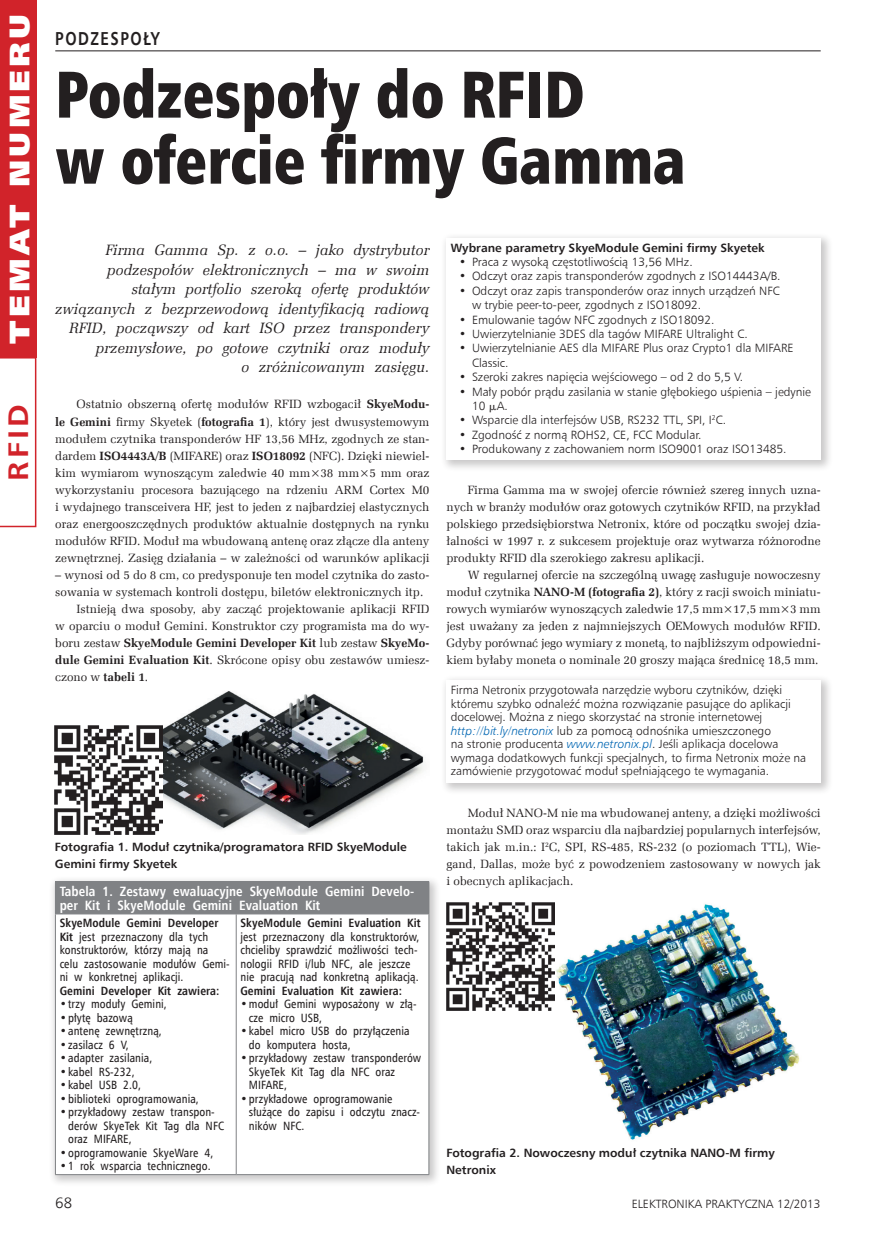
<style>
.page{position:relative;width:893px;height:1234px;background:#fff}
.page>*{position:absolute;margin:0;border:0;box-sizing:border-box;transform-origin:0 0}
._9_Tytul{font:66px/66px "Humnst 777 X Blk Cn EU";color:#231f20;scale:.9 1}
.t1{font:28.5px "Humnst 777 X Blk EU";letter-spacing:.1em;color:#fff;scale:1.1 1}
.t2{font:700 28.5px "Humnst 777 EU";color:#d1232a;scale:1.1 1}
.t3{font:700 18.75px "Humnst 777 EU";letter-spacing:.1em;color:#231f20;scale:.8 1}
._2_Lead{font:italic 15px/19.5px "Zapf Ellipt EU";letter-spacing:.005em;color:#231f20;text-align:right}
.t4{font:15px "Humnst 777 Lt EU";color:#231f20}
._8_Tabela_Tytul{font:700 13.5px/13.5px "Humnst 777 Cn EU";letter-spacing:.005em;color:#fff}
._1_Body{font:12px/17px "Zapf Ellipt EU";color:#231f20;text-align:justify}
._1_Body-2{font:12px/13.5px "Humnst 777 Lt EU";color:#231f20}
._7_Tabela{font:12px/13.5px "Humnst 777 Cn EU";letter-spacing:.005em;color:#231f20}
._4_Podpis{font:700 12px/17px "Humnst 777 EU";color:#231f20}
._7_Tabela-2{font:700 12px "Humnst 777 Cn EU";letter-spacing:.005em;color:#231f20}
._1_Body-3{font:700 12px "Humnst 777 EU";color:#231f20}
.s1{font-family:"Math With Greek"}
.s2{font-weight:700}
.s3{font-family:"Zapf Ellipt EU"}
.s4{font-style:italic;color:#0166b3}
</style>
<div class="page">
<hr style="left:55px;top:51px;width:766px;height:1px;background:#231f20">
<div style="left:0;top:0;width:36px;height:357px;background:#d1232a"></div>
<svg style="left:0;top:357px;width:36px;height:170px"></svg>
<img style="left:534px;top:902px;width:266px;height:238px">
<div style="left:48px;top:875px;width:394px;height:311px;background:#231f20;opacity:.25"></div>
<div style="left:55px;top:881px;width:374px;height:32px;background:#808285"></div>
<svg style="left:56px;top:914px;width:372px;height:259px"></svg>
<hr style="left:55px;top:913px;width:181px;height:1px;background:#808285">
<hr style="left:55px;top:914px;width:1px;height:259px;background:#808285">
<hr style="left:236px;top:913px;width:193px;height:1px;background:#808285">
<hr style="left:236px;top:914px;width:1px;height:259px;background:#808285">
<hr style="left:428px;top:914px;width:1px;height:259px;background:#808285">
<hr style="left:55px;top:1173px;width:181px;height:1px;background:#808285">
<hr style="left:236px;top:1173px;width:193px;height:1px;background:#808285">
<img style="left:163px;top:691px;width:262px;height:142px">
<img style="left:55px;top:725px;width:108px;height:108px">
<div style="left:440px;top:232px;width:393px;height:240px;background:#231f20;opacity:.25"></div>
<div style="left:446px;top:238px;width:375px;height:221px;background:#fff"></div>
<div style="left:440px;top:674px;width:393px;height:121px;background:#231f20;opacity:.25"></div>
<div style="left:446px;top:680px;width:375px;height:102px;background:#fff"></div>
<img style="left:446px;top:902px;width:108px;height:107px">
<h2 class="t1" style="left:1px;top:343px;width:301px;rotate:-90deg">TEMAT NUMERU</h2>
<h3 class="t3" style="left:55px;top:27px;width:132px">PODZESPOŁY</h3>
<p class="_9_Tytul" style="left:55px;top:62px;width:702px">Podzespoły do RFID<br>w ofercie firmy Gamma</p>
<p class="_1_Body-3" style="left:451px;top:240px;width:316px">Wybrane parametry SkyeModule Gemini firmy Skyetek</p>
<p class="_1_Body-2" style="left:459px;top:255px;width:235px">• Praca z wysoką częstotliwością 13,56 MHz.</p>
<p class="_1_Body-2" style="left:459px;top:269px;width:323px">• Odczyt oraz zapis transponderów zgodnych z ISO14443A/B.</p>
<p class="_1_Body-2" style="left:472px;top:283px;width:309px;line-height:14.4px;text-indent:-13px">• Odczyt oraz zapis transponderów oraz innych urządzeń NFC w trybie peer-to-peer, zgodnych z ISO18092.</p>
<p class="_1_Body-2" style="left:459px;top:312px;width:257px">• Emulowanie tagów NFC zgodnych z ISO18092.</p>
<p class="_1_Body-2" style="left:459px;top:327px;width:290px">• Uwierzytelnianie 3DES dla tagów MIFARE Ultralight C.</p>
<p class="_1_Body-2" style="left:472px;top:341px;width:323px;line-height:14.4px;text-indent:-13px">• Uwierzytelnianie AES dla MIFARE Plus oraz Crypto1 dla MIFARE<br>Classic.</p>
<p class="_1_Body-2" style="left:459px;top:370px;width:286px">• Szeroki zakres napięcia wejściowego – od 2 do 5,5 V.</p>
<p class="_1_Body-2" style="left:472px;top:384px;width:340px;line-height:14.4px;text-indent:-13px">• Mały pobór prądu zasilania w stanie głębokiego uśpienia – jedynie<br>10 <span class="s1">m</span>A.</p>
<p class="_1_Body-2" style="left:459px;top:413px;width:268px">• Wsparcie dla interfejsów USB, RS232 TTL, SPI, I<sup>2</sup>C.</p>
<p class="_1_Body-2" style="left:459px;top:427px;width:244px">• Zgodność z normą ROHS2, CE, FCC Modular.</p>
<p class="_1_Body-2" style="left:459px;top:442px;width:329px">• Produkowany z zachowaniem norm ISO9001 oraz ISO13485.</p>
<p class="_2_Lead" style="left:55px;top:241px;width:376px">Firma Gamma Sp. z o.o. – jako dystrybutor podzespołów elektronicznych – ma w swoim<br>stałym portfolio szeroką ofertę produktów związanych z bezprzewodową identyfikacją radiową RFID, począwszy od kart ISO przez transpondery przemysłowe, po gotowe czytniki oraz moduły<br>o zróżnicowanym zasięgu.</p>
<h2 class="t2" style="left:0;top:480px;width:71px;rotate:-90deg">RFID</h2>
<p class="_1_Body" style="left:55px;top:396px;width:376px;text-indent:21px">Ostatnio obszerną ofertę modułów RFID wzbogacił <span class="s2">SkyeModu&shy;le Gemini</span> firmy Skyetek (<span class="s2">fotografia 1</span>), który jest dwusystemowym modułem czytnika transponderów HF 13,56 MHz, zgodnych ze stan&shy;dardem <span class="s2">ISO4443A/B</span> (MIFARE) oraz <span class="s2">ISO18092</span> (NFC). Dzięki niewiel&shy;kim wymiarom wynoszącym zaledwie 40 mm×38 mm×5 mm oraz wykorzystaniu procesora bazującego na rdzeniu ARM Cortex M0 i wydajnego transceivera HF, jest to jeden z najbardziej elastycznych oraz energooszczędnych produktów aktualnie dostępnych na rynku modułów RFID. Moduł ma wbudowaną antenę oraz złącze dla anteny zewnętrznej. Zasięg działania – w zależności od warunków aplikacji</p>
<p class="_1_Body" style="left:55px;top:566px;width:376px">– wynosi od 5 do 8 cm, co predysponuje ten model czytnika do zasto&shy;sowania w systemach kontroli dostępu, biletów elektronicznych itp.</p>
<p class="_1_Body" style="left:55px;top:600px;width:376px;text-indent:21px">Istnieją dwa sposoby, aby zacząć projektowanie aplikacji RFID w oparciu o moduł Gemini. Konstruktor czy programista ma do wy&shy;boru zestaw <span class="s2">SkyeModule Gemini Developer Kit</span> lub zestaw <span class="s2">SkyeMo&shy;dule Gemini Evaluation Kit</span>. Skrócone opisy obu zestawów umiesz&shy;czono w <span class="s2">tabeli 1</span>.</p>
<p class="_1_Body" style="left:446px;top:481px;width:376px;text-indent:21px">Firma Gamma ma w swojej ofercie również szereg innych uzna&shy;nych w branży modułów oraz gotowych czytników RFID, na przykład polskiego przedsiębiorstwa Netronix, które od początku swojej dzia&shy;łalności w 1997 r. z sukcesem projektuje oraz wytwarza różnorodne produkty RFID dla szerokiego zakresu aplikacji.</p>
<p class="_1_Body" style="left:446px;top:566px;width:376px;text-indent:21px">W regularnej ofercie na szczególną uwagę zasługuje nowoczesny moduł czytnika <span class="s2">NANO-M (fotografia 2)</span>, który z racji swoich miniatu&shy;rowych wymiarów wynoszących zaledwie 17,5 mm×17,5 mm×3 mm jest uważany za jeden z najmniejszych OEMowych modułów RFID.<br>Gdyby porównać jego wymiary z monetą, to najbliższym odpowiedni&shy;kiem byłaby moneta o nominale 20 groszy mająca średnicę 18,5 mm.</p>
<p class="_4_Podpis" style="left:55px;top:838px;width:354px">Fotografia 1. Moduł czytnika/programatora RFID SkyeModule<br>Gemini firmy Skyetek</p>
<p class="_8_Tabela_Tytul" style="left:60px;top:884px;width:356px">Tabela 1. Zestawy ewaluacyjne SkyeModule Gemini Develo&shy;per Kit i SkyeModule Gemini Evaluation Kit</p>
<p class="_7_Tabela" style="left:60px;top:916px;width:172px"><span class="s2">SkyeModule Gemini Developer<br>Kit</span> jest przeznaczony dla tych konstruktorów, którzy mają na celu zastosowanie modułów Gemi&shy;ni w konkretnej aplikacji.</p>
<p class="_7_Tabela-2" style="left:60px;top:982px;width:161px">Gemini Developer Kit zawiera:</p>
<p class="_7_Tabela" style="left:60px;top:997px;width:109px"><span class="s3">•</span>trzy moduły Gemini,</p>
<p class="_7_Tabela" style="left:60px;top:1010px;width:75px"><span class="s3">•</span>płytę bazową</p>
<p class="_7_Tabela" style="left:60px;top:1024px;width:104px"><span class="s3">•</span>antenę zewnętrzną,</p>
<p class="_7_Tabela" style="left:60px;top:1037px;width:71px"><span class="s3">•</span>zasilacz 6 V,</p>
<p class="_7_Tabela" style="left:60px;top:1051px;width:94px"><span class="s3">•</span>adapter zasilania,</p>
<p class="_7_Tabela" style="left:60px;top:1064px;width:77px"><span class="s3">•</span>kabel RS-232,</p>
<p class="_7_Tabela" style="left:60px;top:1078px;width:83px"><span class="s3">•</span>kabel USB 2.0,</p>
<p class="_7_Tabela" style="left:60px;top:1091px;width:141px"><span class="s3">•</span>biblioteki oprogramowania,</p>
<p class="_7_Tabela" style="left:68px;top:1105px;width:157px;text-indent:-9px"><span class="s3">•</span>przykładowy zestaw transpon&shy;derów SkyeTek Kit Tag dla NFC oraz MIFARE,</p>
<p class="_7_Tabela" style="left:60px;top:1145px;width:155px"><span class="s3">•</span>oprogramowanie SkyeWare 4,</p>
<p class="_7_Tabela" style="left:60px;top:1159px;width:153px"><span class="s3">•</span>1 rok wsparcia technicznego.</p>
<p class="_7_Tabela" style="left:240px;top:916px;width:182px"><span class="s2">SkyeModule Gemini Evaluation Kit </span>jest przeznaczony dla konstruktorów, chcieliby sprawdzić możliwości tech&shy;nologii RFID i/lub NFC, ale jeszcze nie pracują nad konkretną aplikacją.</p>
<p class="_7_Tabela-2" style="left:240px;top:982px;width:163px">Gemini Evaluation Kit zawiera:</p>
<p class="_7_Tabela" style="left:249px;top:997px;width:169px;text-indent:-9px"><span class="s3">•</span>moduł Gemini wyposażony w złą&shy;cze micro USB,</p>
<p class="_7_Tabela" style="left:249px;top:1024px;width:162px;text-indent:-9px"><span class="s3">•</span>kabel micro USB do przyłączenia do komputera hosta,</p>
<p class="_7_Tabela" style="left:249px;top:1051px;width:174px;text-indent:-9px"><span class="s3">•</span>przykładowy zestaw transponderów<br>SkyeTek Kit Tag dla NFC oraz<br>MIFARE,</p>
<p class="_7_Tabela" style="left:249px;top:1091px;width:173px;text-indent:-9px"><span class="s3">•</span>przykładowe oprogramowanie służące do zapisu i odczytu znacz&shy;ników NFC.</p>
<p class="_1_Body-2" style="left:451px;top:682px;width:342px">Firma Netronix przygotowała narzędzie wyboru czytników, dzięki któremu szybko odnaleźć można rozwiązanie pasujące do aplikacji docelowej. Można z niego skorzystać na stronie internetowej</p>
<p class="_1_Body-2" style="left:451px;top:723px;width:357px"><span class="s4">http://bit.ly/netronix</span> lub za pomocą odnośnika umieszczonego<br>na stronie producenta <span class="s4">www.netronix.pl</span>. Jeśli aplikacja docelowa wymaga dodatkowych funkcji specjalnych, to firma Netronix może na zamówienie przygotować moduł spełniającego te wymagania.</p>
<p class="_1_Body" style="left:446px;top:804px;width:376px;text-indent:21px">Moduł NANO-M nie ma wbudowanej anteny, a dzięki możliwości montażu SMD oraz wsparciu dla najbardziej popularnych interfejsów, takich jak m.in.: I<sup>2</sup>C, SPI, RS-485, RS-232 (o poziomach TTL), Wie&shy;gand, Dallas, może być z powodzeniem zastosowany w nowych jak i obecnych aplikacjach.</p>
<p class="_4_Podpis" style="left:446px;top:1144px;width:330px">Fotografia 2. Nowoczesny moduł czytnika NANO-M firmy<br>Netronix</p>
<p class="t4" style="left:55px;top:1193px;width:18px">68</p>
<p class="_1_Body-2" style="left:632px;top:1196px;width:191px">ELEKTRONIKA PRAKTYCZNA 12/2013</p>
</div>
